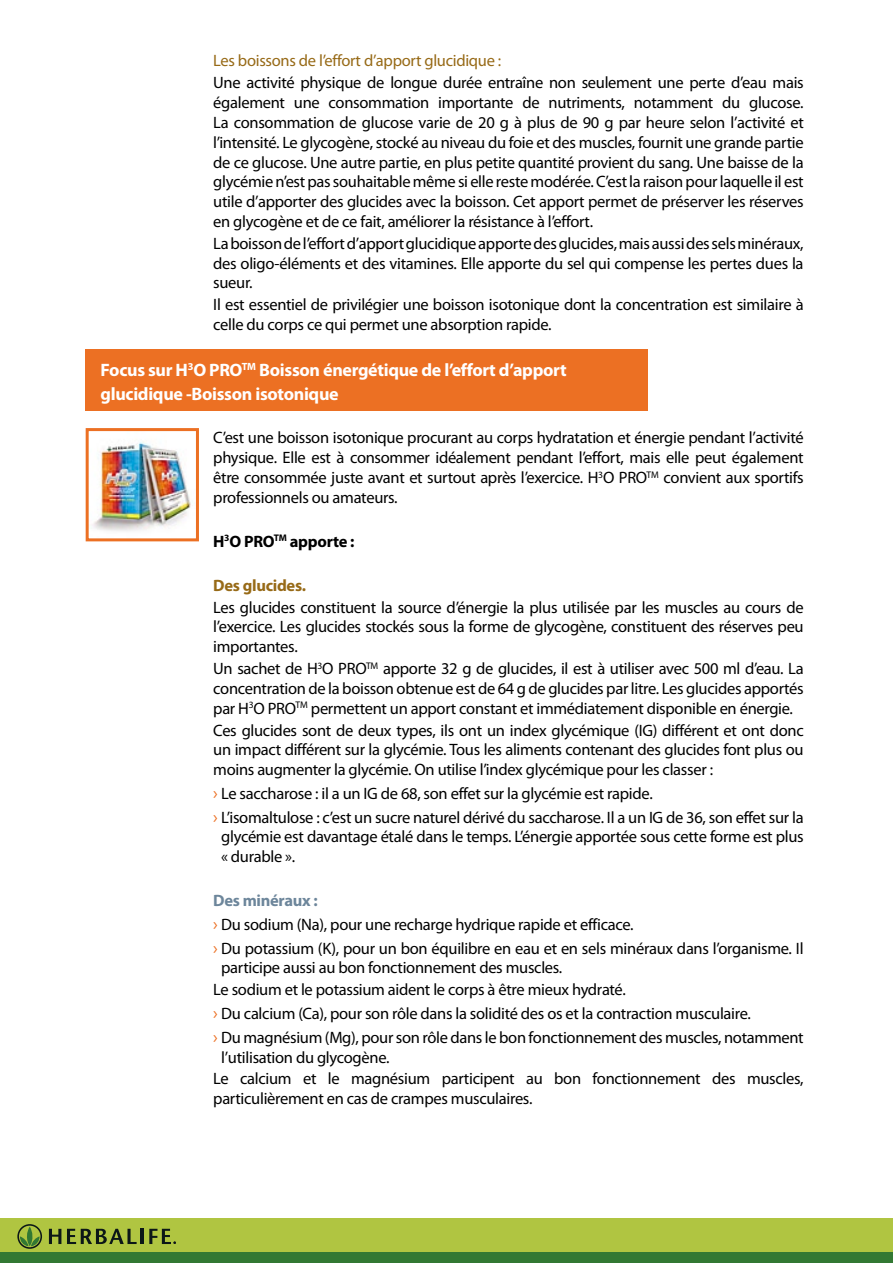
<style>
.page{position:relative;width:893px;height:1263px;background:#fff}
.page>*{position:absolute;margin:0;border:0;box-sizing:border-box;transform-origin:0 0}
.t1{font:700 18px/23.7px "Myriad Pro";letter-spacing:-.02em;color:#fff}
.t2{font:16.5px/19.8px "Myriad Pro";letter-spacing:-.02em;color:#000}
.t3{font:16.5px "Myriad Pro";letter-spacing:-.02em;color:#976a17}
.t4{font:700 16.5px "Myriad Pro";letter-spacing:-.02em;color:#000}
.t5{font:700 16.5px "Myriad Pro";letter-spacing:-.02em;color:#976a17}
.s1{font-size:18px;color:#ec7023}
.s2{font-weight:700;color:#6d869b}
</style>
<div class="page">
<div style="left:0;top:1218px;width:893px;height:35px;background:#b0c541"></div>
<svg style="left:49px;top:1229px;width:12px;height:15px"></svg>
<svg style="left:67px;top:1229px;width:70px;height:15px"></svg>
<hr style="left:141px;top:1229px;width:3px;height:15px;background:#0c1717">
<svg style="left:149px;top:1229px;width:27px;height:15px"></svg>
<svg style="left:17px;top:1224px;width:25px;height:25px"></svg>
<div style="left:0;top:1253px;width:893px;height:10px;background:#327833"></div>
<div style="left:86px;top:350px;width:562px;height:61px;background:#ec7023"></div>
<img style="left:92px;top:441px;width:99px;height:90px">
<div style="left:86px;top:428px;width:113px;height:113px;border:3px solid #ec7023"></div>
<p class="t3" style="left:213px;top:51px;width:290px">Les boissons de l’effort d’apport glucidique :</p>
<p class="t2" style="left:213px;top:73px;width:592px;text-align:justify">Une activité physique de longue durée entraîne non seulement une perte d’eau mais également une consommation importante de nutriments, notamment du glucose.<br>La consommation de glucose varie de 20 g à plus de 90 g par heure selon l’activité et l’intensité. Le glycogène, stocké au niveau du foie et des muscles, fournit une grande partie de ce glucose. Une autre partie, en plus petite quantité provient du sang. Une baisse de la glycémie n’est pas souhaitable même si elle reste modérée. C’est la raison pour laquelle il est utile d’apporter des glucides avec la boisson. Cet apport permet de préserver les réserves en glycogène et de ce fait, améliorer la résistance à l’effort.</p>
<p class="t2" style="left:213px;top:233px;width:592px;text-align:justify">La boisson de l’effort d’apport glucidique apporte des glucides, mais aussi des sels minéraux, des oligo-éléments et des vitamines. Elle apporte du sel qui compense les pertes dues la sueur.</p>
<p class="t2" style="left:213px;top:295px;width:592px">Il est essentiel de privilégier une boisson isotonique dont la concentration est similaire à celle du corps ce qui permet une absorption rapide.</p>
<p class="t1" style="left:101px;top:357px;width:468px">Focus sur H<sup>3</sup>O PRO<sup>TM</sup> Boisson énergétique de l’effort d’apport glucidique -Boisson isotonique</p>
<p class="t2" style="left:213px;top:428px;width:592px;text-align:justify">C’est une boisson isotonique procurant au corps hydratation et énergie pendant l’activité physique. Elle est à consommer idéalement pendant l’effort, mais elle peut également être consommée juste avant et surtout après l’exercice. H<sup>3</sup>O PRO<sup>TM</sup> convient aux sportifs professionnels ou amateurs.</p>
<p class="t4" style="left:213px;top:530px;width:143px">H<sup>3</sup>O PRO<sup>TM</sup> apporte :</p>
<p class="t5" style="left:213px;top:574px;width:94px">Des glucides.</p>
<p class="t2" style="left:213px;top:597px;width:592px;text-align:justify">Les glucides constituent la source d’énergie la plus utilisée par les muscles au cours de l’exercice. Les glucides stockés sous la forme de glycogène, constituent des réserves peu importantes.</p>
<p class="t2" style="left:213px;top:658px;width:592px;text-align:justify">Un sachet de H<sup>3</sup>O PRO<sup>TM</sup> apporte 32 g de glucides, il est à utiliser avec 500 ml d’eau. La concentration de la boisson obtenue est de 64 g de glucides par litre. Les glucides apportés par H<sup>3</sup>O PRO<sup>TM</sup> permettent un apport constant et immédiatement disponible en énergie.</p>
<p class="t2" style="left:213px;top:720px;width:592px;text-align:justify">Ces glucides sont de deux types, ils ont un index glycémique (IG) différent et ont donc un impact différent sur la glycémie. Tous les aliments contenant des glucides font plus ou moins augmenter la glycémie. On utilise l’index glycémique pour les classer :</p>
<p class="t2" style="left:213px;top:781px;width:592px;line-height:23.7px"><span class="s1">›</span> Le saccharose : il a un IG de 68, son effet sur la glycémie est rapide.<br><span class="s1">›</span> L’isomaltulose : c’est un sucre naturel dérivé du saccharose. Il a un IG de 36, son effet sur la</p>
<p class="t2" style="left:221px;top:827px;width:584px">glycémie est davantage étalé dans le temps. L’énergie apportée sous cette forme est plus « durable ».</p>
<p class="t2" style="left:213px;top:888px;width:592px;line-height:23.7px"><span class="s2">Des minéraux :<br></span><span class="s1">›</span> Du sodium (Na), pour une recharge hydrique rapide et efficace.<br><span class="s1">›</span> Du potassium (K), pour un bon équilibre en eau et en sels minéraux dans l’organisme. Il</p>
<p class="t2" style="left:213px;top:956px;width:414px;line-height:21.9px;text-indent:8px">participe aussi au bon fonctionnement des muscles.<br>Le sodium et le potassium aident le corps à être mieux hydraté.</p>
<p class="t2" style="left:213px;top:1001px;width:592px;line-height:23.7px"><span class="s1">›</span> Du calcium (Ca), pour son rôle dans la solidité des os et la contraction musculaire.<br><span class="s1">›</span> Du magnésium (Mg), pour son rôle dans le bon fonctionnement des muscles, notamment</p>
<p class="t2" style="left:213px;top:1046px;width:592px;line-height:21.9px;text-indent:8px">l’utilisation du glycogène.<br>Le calcium et le magnésium participent au bon fonctionnement des muscles,</p>
<p class="t2" style="left:213px;top:1088px;width:321px">particulièrement en cas de crampes musculaires.</p>
</div>
